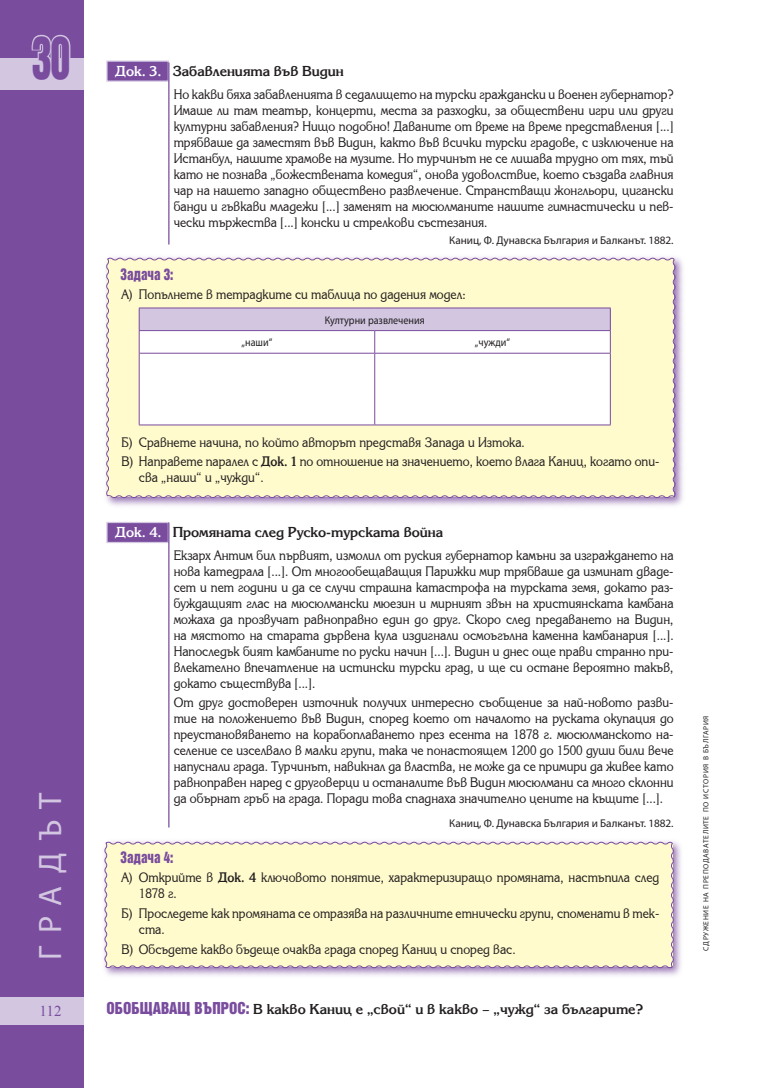
<style>
.page{position:relative;width:780px;height:1088px;background:#fff}
.page>*{position:absolute;margin:0;border:0;box-sizing:border-box;transform-origin:0 0}
.t1{font:700 53.5px "Iskar";color:#794c9e;scale:.74 1}
.t2{font:32.5px "Myriad Pro";color:#d2c6e1}
.Документ_-_заглавие{font:700 15px "Karina";letter-spacing:-.005em;color:#231f20}
.КЛЮЧОВ_и_ОБОБЩАВАЩ_в{font:700 15px "Karina";color:#231f20}
.t3{font:15px "Times New Roman";letter-spacing:-.02em;color:#794c9e}
.текст{font:14.38px/16px "Karina";color:#231f20;text-align:justify;scale:.9 1}
.задача-лист{font:14.38px/16px "Karina";color:#231f20;scale:.9 1}
.ЗАДАЧА{font:700 14.38px "Iskar";color:#794c9e;scale:.9 1}
.Източник{font:11.25px "Myriad Pro";letter-spacing:-.005em;color:#231f20}
.текст_таблица{font:11.25px "Myriad Pro";color:#231f20;scale:.9 1}
.t4{font:7.5px "Myriad Pro";letter-spacing:.08em;color:#231f20}
.s1{color:#fff}
.s2{font-weight:700}
.s3{font-family:"Iskar";color:#794c9e}
.s4{font-family:"Minion Pro"}
</style>
<div class="page">
<div style="left:0;top:0;width:83px;height:1088px;background:#794c9e"></div>
<div style="left:0;top:997px;width:83px;height:28px;background:#d2c6e1"></div>
<div style="left:0;top:58px;width:83px;height:31px;background:#d2c6e1"></div>
<div style="left:107px;top:61px;width:61px;height:20px;background:#794c9e"></div>
<div style="left:106px;top:61px;width:63px;height:21px;border:1px solid #d2c6e1"></div>
<div style="left:107px;top:522px;width:61px;height:20px;background:#794c9e"></div>
<div style="left:106px;top:522px;width:63px;height:21px;border:1px solid #d2c6e1"></div>
<div style="left:101px;top:838px;width:583px;height:141px;background:#794c9e;opacity:.75"></div>
<div style="left:104px;top:841px;width:570px;height:128px;background:#fffbcc"></div>
<div style="left:102px;top:254px;width:584px;height:255px;background:#794c9e;opacity:.75"></div>
<div style="left:105px;top:257px;width:571px;height:242px;background:#fffbcc"></div>
<div style="left:139px;top:308px;width:471px;height:23px;background:#d2c6e1"></div>
<svg style="left:140px;top:331px;width:470px;height:94px"></svg>
<hr style="left:139px;top:308px;width:236px;height:1px;background:#794c9e">
<hr style="left:375px;top:308px;width:235px;height:1px;background:#794c9e">
<hr style="left:139px;top:330px;width:236px;height:1px;background:#794c9e">
<svg style="left:139px;top:308px;width:1px;height:45px"></svg>
<hr style="left:375px;top:330px;width:235px;height:1px;background:#794c9e">
<svg style="left:374px;top:331px;width:1px;height:22px"></svg>
<svg style="left:610px;top:308px;width:1px;height:45px"></svg>
<hr style="left:139px;top:353px;width:236px;height:1px;background:#794c9e">
<hr style="left:139px;top:353px;width:1px;height:72px;background:#794c9e">
<hr style="left:375px;top:353px;width:235px;height:1px;background:#794c9e">
<hr style="left:374px;top:353px;width:1px;height:72px;background:#794c9e">
<hr style="left:610px;top:353px;width:1px;height:72px;background:#794c9e">
<hr style="left:139px;top:425px;width:236px;height:1px;background:#794c9e">
<hr style="left:375px;top:425px;width:235px;height:1px;background:#794c9e">
<hr style="left:168px;top:522px;width:1px;height:305px;background:#794c9e">
<hr style="left:168px;top:62px;width:1px;height:182px;background:#794c9e">
<svg style="left:31px;top:34px;width:40px;height:24px"></svg>
<p class="t1" style="left:32px;top:26px;width:54px">30</p>
<h2 class="t2" style="left:30px;top:960px;width:169px;rotate:-90deg">Градът</h2>
<p class="t3" style="left:31px;top:1001px;width:32px">112112</p>
<p class="Документ_-_заглавие" style="left:115px;top:63px;width:230px"><span class="s1">Док. 3.</span> Забавленията във Видин</p>
<p class="текст" style="left:174px;top:87px;width:557px">Но какви бяха забавленията в седалището на турски граждански и военен губернатор?<br>Имаше ли там театър, концерти, места за разходки, за обществени игри или други културни забавления? Нищо подобно! Даваните от време на време представления [...] трябваше да заместят във Видин, както във всички турски градове, с изключение на Истанбул, нашите храмове на музите. Но турчинът не се лишава трудно от тях, тъй като не познава “божествената комедия”, онова удоволствие, което създава главния чар на нашето западно обществено развлечение. Странстващи жонгльори, цигански банди и гъвкави младежи [...] заменят на мюсюлманите нашите гимнастически и пев&shy;чески тържества [...] конски и стрелкови състезания.</p>
<p class="Източник" style="left:449px;top:233px;width:226px">Каниц, Ф. Дунавска България и Балканът. 1882.</p>
<p class="ЗАДАЧА" style="left:120px;top:265px;width:60px">Задача 3:</p>
<p class="задача-лист" style="left:121px;top:287px;width:384px">А) Попълнете в тетрадките си таблица по дадения модел:</p>
<p class="текст_таблица" style="left:325px;top:313px;width:113px">Културни развлечения</p>
<p class="текст_таблица" style="left:241px;top:335px;width:36px">„наши“</p>
<p class="текст_таблица" style="left:475px;top:335px;width:41px">„чужди“</p>
<p class="задача-лист" style="left:121px;top:434px;width:450px">Б) Сравнете начина, по който авторът представя Запада и Изтока.</p>
<p class="задача-лист" style="left:139px;top:454px;width:580px;text-indent:-18px">В) Направете паралел с <span class="s2">Док. 1</span> по отношение на значението, което влага Каниц, когато опи&shy;сва “наши” и “чужди”.</p>
<p class="Документ_-_заглавие" style="left:115px;top:523px;width:329px"><span class="s1">Док. 4.</span> Промяната след Руско-турската война</p>
<p class="текст" style="left:174px;top:547px;width:557px">Екзарх Антим бил първият, измолил от руския губернатор камъни за изграждането на нова катедрала [...]. От многообещаващия Парижки мир трябваше да изминат дваде&shy;сет и пет години и да се случи страшна катастрофа на турската земя, докато раз&shy;буждащият глас на мюсюлмански мюезин и мирният звън на християнската камбана можаха да прозвучат равноправно един до друг. Скоро след предаването на Видин, на мястото на старата дървена кула издигнали осмоъгълна каменна камбанария [...].<br>Напоследък бият камбаните по руски начин [...]. Видин и днес още прави странно при&shy;влекателно впечатление на истински турски град, и ще си остане вероятно такъв, докато съществува [...].</p>
<p class="текст" style="left:174px;top:695px;width:557px">От друг достоверен източник получих интересно съобщение за най-новото разви&shy;тие на положението във Видин, според което от началото на руската окупация до преустановяването на корабоплаването през есента на 1878 г. мюсюлманското на&shy;селение се изселвало в малки групи, така че понастоящем 1200 до 1500 души били вече напуснали града. Турчинът, навикнал да властва, не може да се примири да живее като равноправен наред с друговерци и останалите във Видин мюсюлмани са много склонни да обърнат гръб на града. Поради това спаднаха значително цените на къщите [...].</p>
<p class="Източник" style="left:449px;top:817px;width:226px">Каниц, Ф. Дунавска България и Балканът. 1882.</p>
<p class="ЗАДАЧА" style="left:120px;top:849px;width:60px">Задача 4:</p>
<p class="задача-лист" style="left:139px;top:870px;width:580px;text-indent:-18px">А) Открийте в <span class="s2">Док. 4</span> ключовото понятие, характеризиращо промяната, настъпила след<br>1878 г.</p>
<p class="задача-лист" style="left:139px;top:905px;width:580px;text-indent:-18px">Б) Проследете как промяната се отразява на различните етнически групи, споменати в тек&shy;ста.</p>
<p class="задача-лист" style="left:121px;top:941px;width:439px">В) Обсъдете какво бъдеще очаква града според Каниц и според вас.</p>
<p class="КЛЮЧОВ_и_ОБОБЩАВАЩ_в" style="left:106px;top:1000px;width:538px"><span class="s3">ОБОБЩАВАЩ ВЪПРОС:</span> В какво Каниц е “свой” и в какво <span class="s4">–</span> “чужд” за българите?</p>
<p class="t4" style="left:701px;top:950px;width:237px;rotate:-90deg">Сдружение на преподавателите по история в България</p>
</div>
